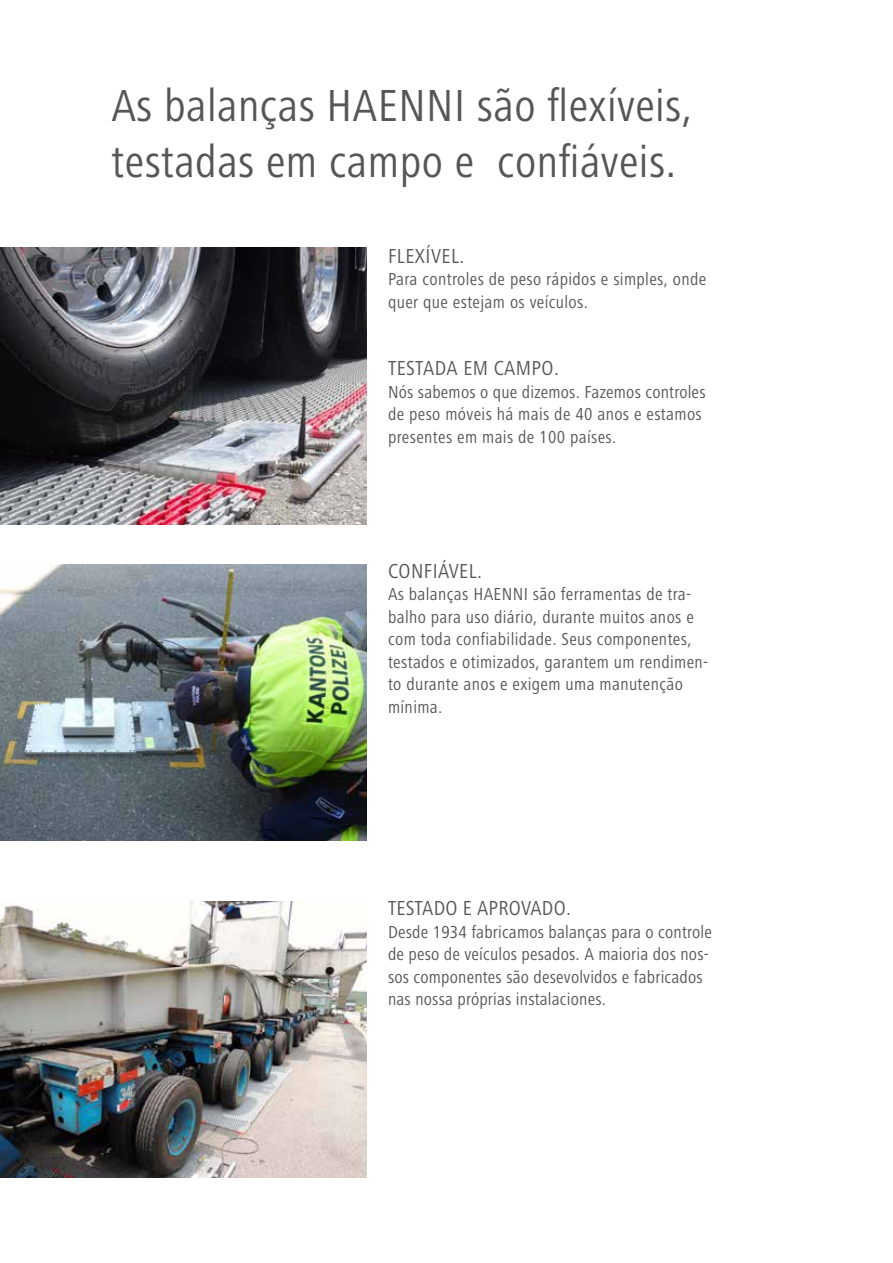
<style>
.page{position:relative;width:893px;height:1263px;background:#fff}
.page>*{position:absolute;margin:0;border:0;box-sizing:border-box;transform-origin:0 0}
.t1{font:condensed 46.5px/55.5px "Frutiger Next LT";letter-spacing:.01em;color:#565655}
.t2{font:condensed 21px "Frutiger Next LT";letter-spacing:.02em;color:#565655}
.t3{font:condensed 18px/22.5px "Frutiger Next LT";letter-spacing:.02em;color:#565655}
</style>
<div class="page">
<img style="left:0;top:901px;width:367px;height:277px">
<img style="left:0;top:564px;width:367px;height:277px">
<img style="left:0;top:248px;width:367px;height:276px">
<h1 class="t1" style="left:112px;top:78px;width:582px">As balanças HAENNI são flexíveis, testadas em campo e confiáveis.</h1>
<p class="t2" style="left:388px;top:244px;width:78px">FLEXÍVEL.</p>
<p class="t3" style="left:388px;top:268px;width:320px">Para controles de peso rápidos e simples, onde quer que estejam os veículos.</p>
<p class="t2" style="left:388px;top:357px;width:172px">TESTADA EM CAMPO.</p>
<p class="t3" style="left:388px;top:381px;width:319px">Nós sabemos o que dizemos. Fazemos controles de peso móveis há mais de 40 anos e estamos presentes em mais de 100 países.</p>
<p class="t2" style="left:388px;top:559px;width:96px">CONFIÁVEL.</p>
<p class="t3" style="left:388px;top:583px;width:322px">As balanças HAENNI são ferramentas de tra&shy;balho para uso diário, durante muitos anos e com toda confiabilidade. Seus componentes, testados e otimizados, garantem um rendimen&shy;to durante anos e exigem uma manutenção mínima.</p>
<p class="t2" style="left:388px;top:897px;width:184px">TESTADO E APROVADO.</p>
<p class="t3" style="left:388px;top:921px;width:325px">Desde 1934 fabricamos balanças para o controle de peso de veículos pesados. A maioria dos nos&shy;sos componentes são desevolvidos e fabricados nas nossa próprias instalaciones.</p>
</div>
